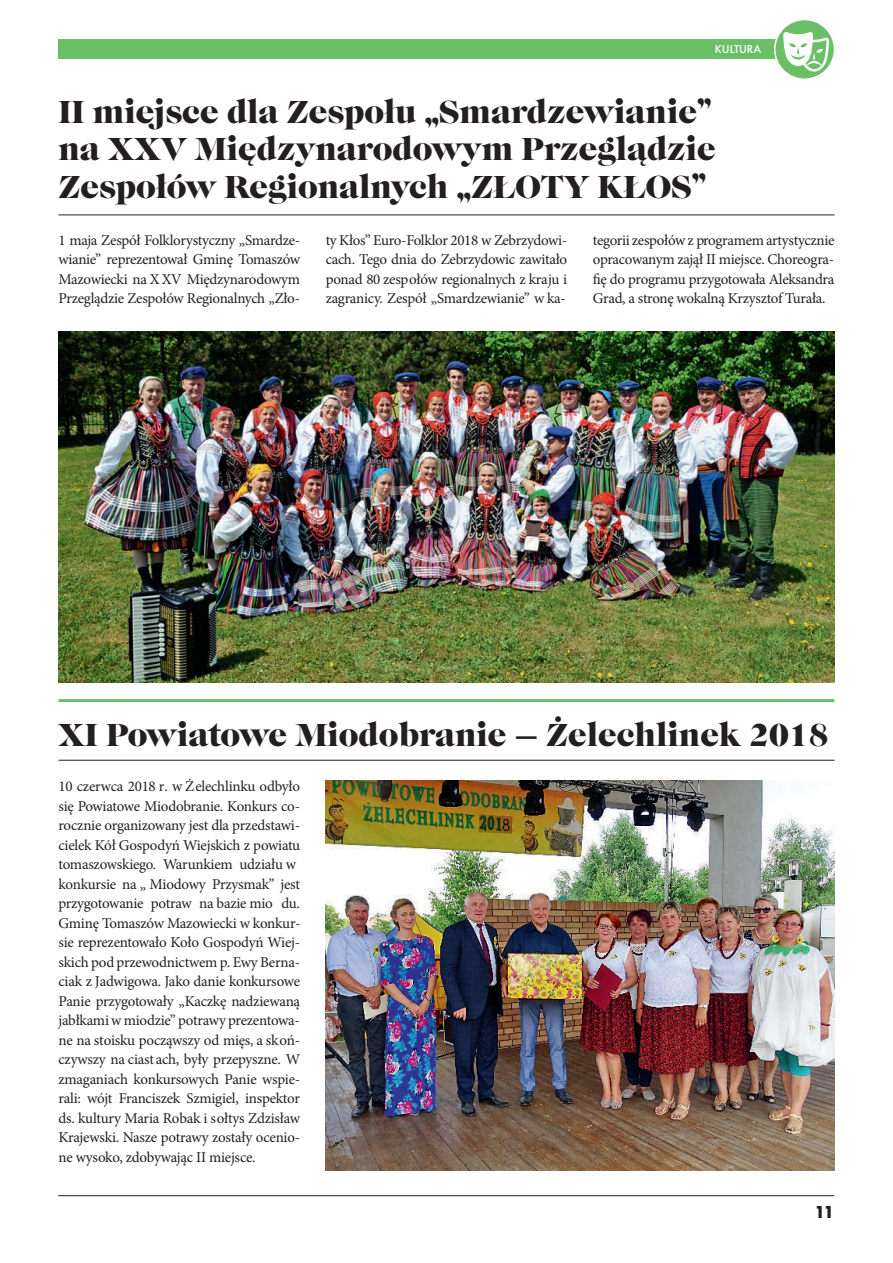
<style>
.page{position:relative;width:893px;height:1263px;background:#fff}
.page>*{position:absolute;margin:0;border:0;box-sizing:border-box;transform-origin:0 0}
.t1{font:33px/37.5px "Caslon Gra DCE";color:#231f20}
.t2{font:700 18px "Futura TCE";color:#231f20}
.t3{font:15px/19.5px "Minion Pro";letter-spacing:-.015em;color:#231f20;text-align:justify}
.t4{font:500 12px "Futura TCE";color:#fff}
</style>
<div class="page">
<hr style="left:58px;top:1195px;width:776px;height:1px;background:#231f20">
<div style="left:58px;top:39px;width:719px;height:19px;background:#6bc067"></div>
<svg style="left:774px;top:19px;width:61px;height:61px"></svg>
<svg style="left:783px;top:31px;width:46px;height:41px"></svg>
<img style="left:326px;top:780px;width:508px;height:390px">
<hr style="left:58px;top:699px;width:776px;height:3px;background:#6bc067">
<hr style="left:58px;top:760px;width:776px;height:1px;background:#231f20">
<img style="left:58px;top:332px;width:776px;height:350px">
<hr style="left:58px;top:214px;width:776px;height:1px;background:#231f20">
<p class="t4" style="left:715px;top:42px;width:48px">KULTURA</p>
<h1 class="t1" style="left:58px;top:94px;width:659px">II miejsce dla Zespołu „Smardzewianie” na XXV Międzynarodowym Przeglądzie<br>Zespołów Regionalnych „ZŁOTY KŁOS”</h1>
<p class="t3" style="left:326px;top:230px;width:243px">ty Kłos” Euro-Folklor 2018 w Zebrzydowi&shy;cach. Tego dnia do Zebrzydowic zawitało ponad 80 zespołów regionalnych z kraju i zagranicy. Zespół „Smardzewianie” w ka-</p>
<p class="t3" style="left:593px;top:230px;width:243px">tegorii zespołów z programem artystycznie opracowanym zajął II miejsce. Choreogra&shy;fię do programu przygotowała Aleksandra Grad, a stronę wokalną Krzysztof Turała.</p>
<p class="t3" style="left:58px;top:230px;width:243px">1 maja Zespół Folklorystyczny „Smardze&shy;wianie” reprezentował Gminę Tomaszów Mazowiecki na X XV Międzynarodowym Przeglądzie Zespołów Regionalnych „Zło-</p>
<h1 class="t1" style="left:58px;top:717px;width:771px">XI Powiatowe Miodobranie – Żelechlinek 2018</h1>
<p class="t3" style="left:58px;top:776px;width:243px;text-align:left">10 czerwca 2018 r. w Żelechlinku odbyło się Powiatowe Miodobranie. Konkurs co&shy;rocznie organizowany jest dla przedstawi&shy;cielek Kół Gospodyń Wiejskich z powiatu tomaszowskiego. Warunkiem udziału w konkursie na „ Miodowy Przysmak” jest przygotowanie potraw na bazie mio du.<br>Gminę Tomaszów Mazowiecki w konkur&shy;sie reprezentowało Koło Gospodyń Wiej&shy;skich pod przewodnictwem p. Ewy Berna&shy;ciak z Jadwigowa. Jako danie konkursowe Panie przygotowały „Kaczkę nadziewaną jabłkami w miodzie” potrawy prezentowa&shy;ne na stoisku począwszy od mięs, a skoń&shy;czywszy na ciastach, były przepyszne. W zmaganiach konkursowych Panie wspie&shy;rali: wójt Franciszek Szmigiel, inspektor ds. kultury Maria Robak i sołtys Zdzisław Krajewski. Nasze potrawy zostały ocenio&shy;ne wysoko, zdobywając II miejsce.</p>
<p class="t2" style="left:814px;top:1201px;width:21px">11</p>
</div>
